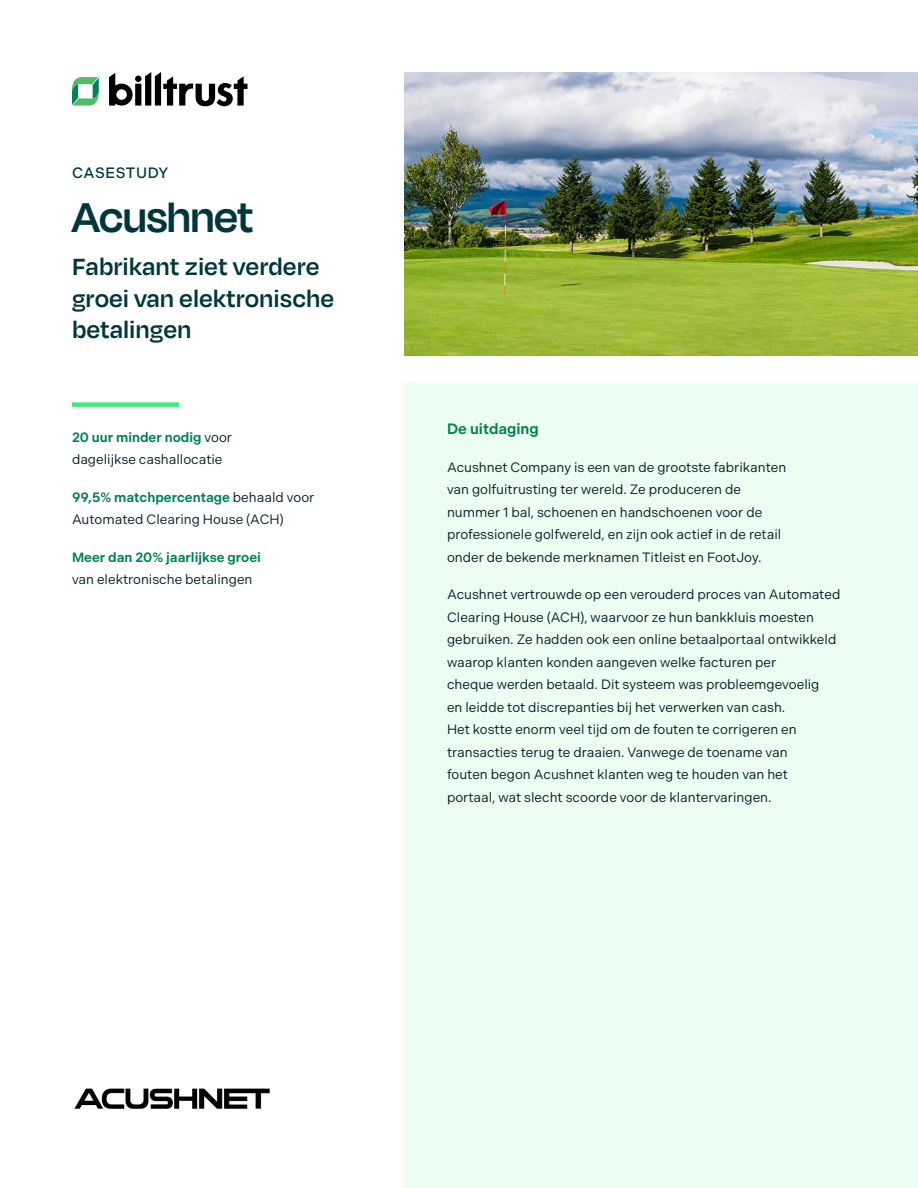
<style>
.page{position:relative;width:918px;height:1188px;background:#fff}
.page>*{position:absolute;margin:0;border:0;box-sizing:border-box;transform-origin:0 0}
.Company_Name{font:600 48px "Degular Display";color:#00373b}
.Intro_Copy{font:600 27px/31.5px "Degular";color:#00373b}
.t1{font:600 15px "Indivisible";color:#028154}
.Eyebrow{font:500 15px "Indivisible";letter-spacing:.035em;color:#00373b}
.Body_Copy{font:13.5px/22.5px "Indivisible";color:#001821}
.KPI{font:13.5px/22.5px "Indivisible";color:#001821}
.s1{font-weight:600;color:#028154}
</style>
<div class="page">
<div style="left:405px;top:382px;width:513px;height:806px;background:#ecfdf1"></div>
<div style="left:72px;top:402px;width:107px;height:5px;background:#3eec78"></div>
<svg style="left:72px;top:77px;width:27px;height:29px"></svg>
<svg style="left:109px;top:72px;width:138px;height:34px"></svg>
<img style="left:74px;top:1088px;width:196px;height:21px">
<img style="left:405px;top:72px;width:513px;height:284px">
<p class="Eyebrow" style="left:72px;top:164px;width:98px">CASESTUDY</p>
<h1 class="Company_Name" style="left:72px;top:189px;width:183px">Acushnet</h1>
<p class="Intro_Copy" style="left:72px;top:250px;width:264px">Fabrikant ziet verdere groei van elektronische betalingen</p>
<p class="KPI" style="left:72px;top:426px;width:162px"><span class="s1">20 uur minder nodig</span> voor dagelijkse cashallocatie</p>
<p class="KPI" style="left:72px;top:486px;width:244px"><span class="s1">99,5% matchpercentage</span> behaald voor<br>Automated Clearing House (ACH)</p>
<p class="KPI" style="left:72px;top:546px;width:190px"><span class="s1">Meer dan 20% jaarlijkse groei </span>van elektronische betalingen</p>
<h2 class="t1" style="left:447px;top:420px;width:93px">De uitdaging</h2>
<p class="Body_Copy" style="left:447px;top:456px;width:341px">Acushnet Company is een van de grootste fabrikanten van golfuitrusting ter wereld. Ze produceren de nummer 1 bal, schoenen en handschoenen voor de professionele golfwereld, en zijn ook actief in de retail onder de bekende merknamen Titleist en FootJoy.</p>
<p class="Body_Copy" style="left:447px;top:583px;width:395px">Acushnet vertrouwde op een verouderd proces van Automated Clearing House (ACH), waarvoor ze hun bankkluis moesten gebruiken. Ze hadden ook een online betaalportaal ontwikkeld waarop klanten konden aangeven welke facturen per<br>cheque werden betaald. Dit systeem was probleemgevoelig<br>en leidde tot discrepanties bij het verwerken van cash.<br>Het kostte enorm veel tijd om de fouten te corrigeren en transacties terug te draaien. Vanwege de toename van<br>fouten begon Acushnet klanten weg te houden van het<br>portaal, wat slecht scoorde voor de klantervaringen.</p>
</div>
